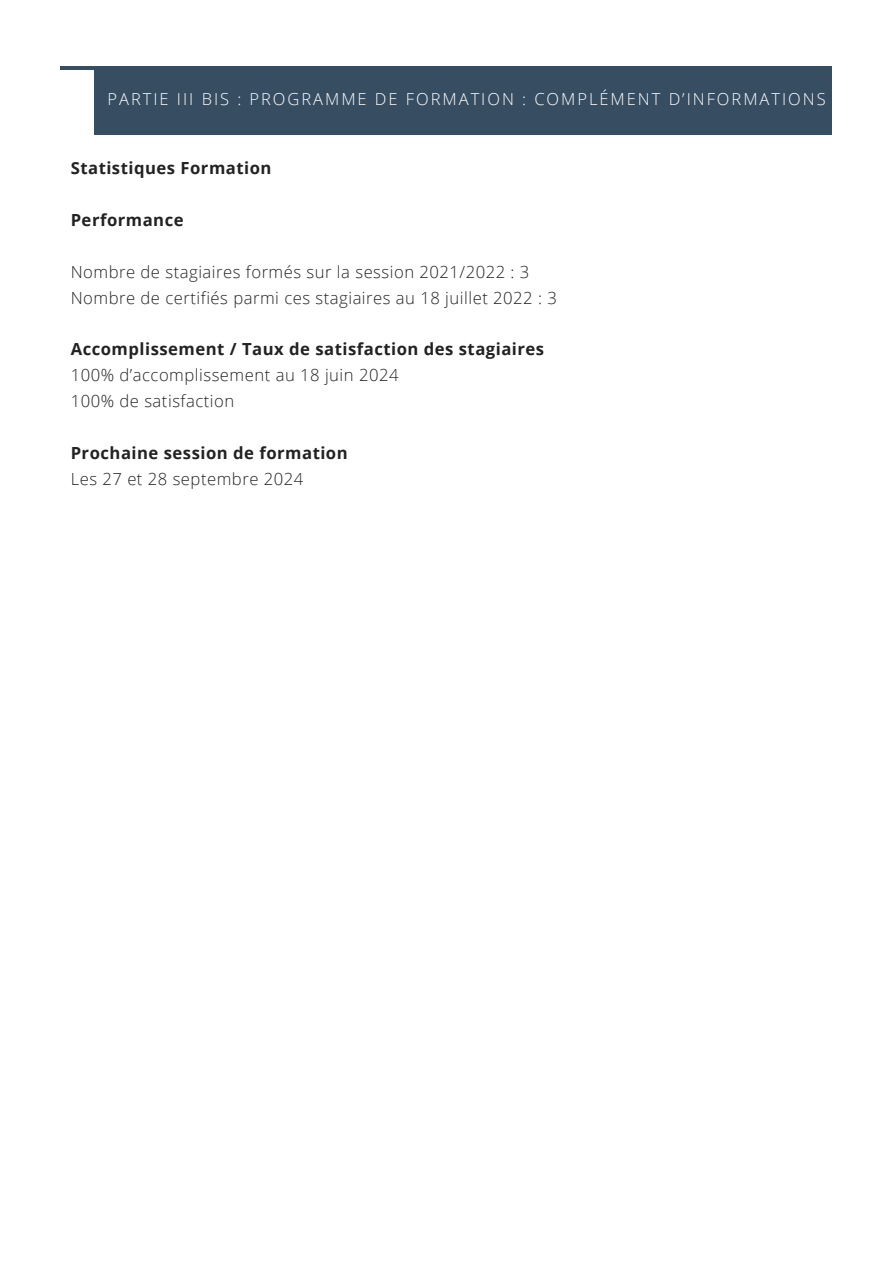
<style>
.page{position:relative;width:894px;height:1264px;background:#fff}
.page>*{position:absolute;margin:0;border:0;box-sizing:border-box;transform-origin:0 0}
.t1{font:300 16.65px/25.8px "Open Sans";letter-spacing:.03em;color:#222}
.t2{font:700 16.65px "Open Sans";letter-spacing:.03em;color:#222}
.t3{font:300 16.5px "Open Sans";letter-spacing:.12em;color:#fff}
</style>
<div class="page">
<hr style="left:61px;top:66px;width:770px;height:4px;background:#364d62">
<div style="left:94px;top:66px;width:737px;height:69px;background:#364d62"></div>
<p class="t3" style="left:107px;top:87px;width:719px">PARTIE III BIS : PROGRAMME DE FORMATION : COMPLÉMENT D’INFORMATIONS</p>
<p class="t2" style="left:71px;top:156px;width:202px">Statistiques Formation</p>
<p class="t2" style="left:71px;top:208px;width:114px">Performance</p>
<p class="t1" style="left:71px;top:258px;width:487px">Nombre de stagiaires formés sur la session 2021/2022 : 3<br>Nombre de certifiés parmi ces stagiaires au 18 juillet 2022 : 3</p>
<p class="t2" style="left:71px;top:337px;width:475px">Accomplissement / Taux de satisfaction des stagiaires</p>
<p class="t1" style="left:71px;top:362px;width:329px">100% d’accomplissement au 18 juin 2024<br>100% de satisfaction</p>
<p class="t2" style="left:71px;top:441px;width:278px">Prochaine session de formation</p>
<p class="t1" style="left:71px;top:465px;width:234px">Les 27 et 28 septembre 2024</p>
</div>
